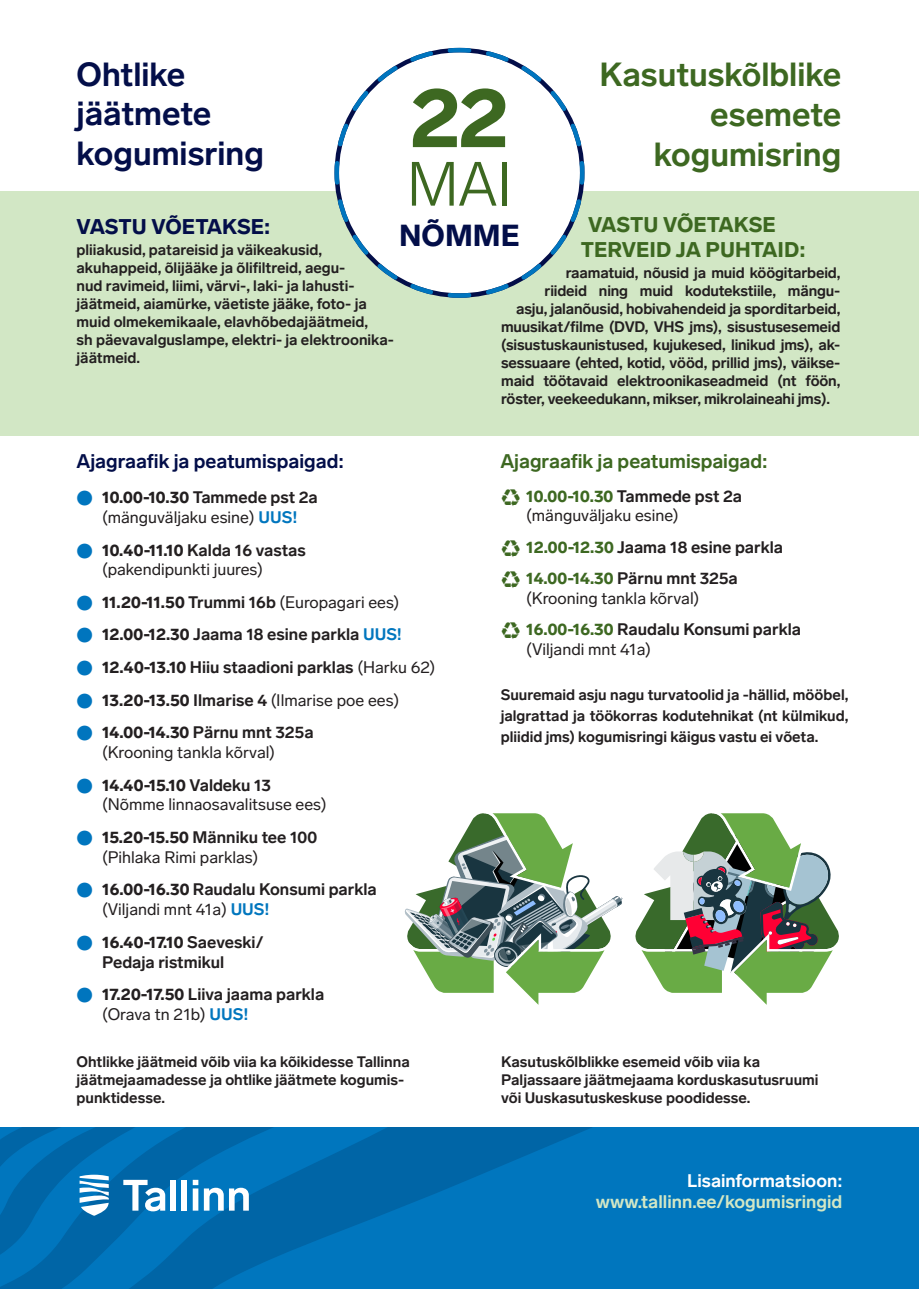
<style>
.page{position:relative;width:919px;height:1289px;background:#fff}
.page>*{position:absolute;margin:0;border:0;box-sizing:border-box;transform-origin:0 0}
.t1{font:900 84px "Lab Grotesque";color:#3d6821}
.t2{font:300 61.5px "Lab Grotesque";color:#3d6821}
.t3{font:700 33px "Lab Grotesque";color:#3d6821}
.t4{font:700 33px "Lab Grotesque";color:#030e49}
.t5{font:900 30px "Lab Grotesque";color:#030e49}
.t6{font:900 21px/25.2px "Lab Grotesque";color:#3d6821}
.t7{font:900 21px "Lab Grotesque";color:#030e49}
.t8{font:700 19.5px "Lab Grotesque";color:#030e49}
.t9{font:700 19.5px "Lab Grotesque";color:#3d6821}
.t10{font:700 18px "Lab Grotesque";color:#d2e7c5}
.t11{font:700 18px "Lab Grotesque";color:#fff}
.t12{font:16.5px/19.8px "Lab Grotesque";color:#231f20}
.t13{font:700 16.5px/19.8px "Lab Grotesque";color:#231f20}
.t14{font:700 15px/18px "Lab Grotesque";color:#231f20}
.s1{font-family:"Core Sans N";font-weight:900;color:#0075be}
.s2{font-weight:900}
.s3{font-weight:700}
.s4{font-weight:700;color:#0076be}
.s5{color:#0076be}
.s6{font-weight:400}
.s7{font-family:"PF Square Sans Pro";font-weight:700;font-size:22.5px;color:#3d6821}
.s8{font-weight:900;color:#3d6821}
.s9{font-family:"PF Square Sans Pro";font-size:22.5px;color:#3d6821}
</style>
<div class="page">
<div style="left:0;top:191px;width:918px;height:245px;background:#d2e7c5"></div>
<svg style="left:334px;top:47px;width:251px;height:251px"></svg>
<div style="left:0;top:1127px;width:918px;height:161px;background:#0076be"></div>
<svg style="left:434px;top:1127px;width:158px;height:67px;fill:#0065a6"></svg>
<svg style="left:0;top:1127px;width:434px;height:161px"></svg>
<svg style="left:0;top:1127px;width:301px;height:146px"></svg>
<svg style="left:404px;top:813px;width:218px;height:192px"></svg>
<svg style="left:635px;top:813px;width:204px;height:192px"></svg>
<p class="t4" style="left:77px;top:54px;width:110px">Ohtlike</p>
<p class="t4" style="left:77px;top:94px;width:136px">jäätmete</p>
<p class="t4" style="left:77px;top:134px;width:189px">kogumisring</p>
<p class="t7" style="left:77px;top:214px;width:195px">VASTU VÕETAKSE:</p>
<p class="t14" style="left:77px;top:241px;width:319px">pliiakusid, patareisid ja väikeakusid, akuhappeid, õlijääke ja õlifiltreid, aegu-<br>nud ravimeid, liimi, värvi-, laki- ja lahusti&shy;jäätmeid, aiamürke, väetiste jääke, foto- ja muid olmekemikaale, elavhõbedajäätmeid,<br>sh päevavalguslampe, elektri- ja elektroonika&shy;jäätmeid.</p>
<p class="t3" style="left:599px;top:55px;width:243px">Kasutuskõlblike</p>
<p class="t3" style="left:710px;top:95px;width:132px">esemete</p>
<p class="t1" style="left:410px;top:68px;width:101px">22</p>
<p class="t3" style="left:653px;top:134px;width:189px">kogumisring</p>
<p class="t2" style="left:406px;top:148px;width:107px">MAI</p>
<p class="t5" style="left:399px;top:218px;width:122px">NÕMME</p>
<p class="t6" style="left:580px;top:212px;width:226px;text-indent:8px">VASTU VÕETAKSE<br>TERVEID JA PUHTAID:</p>
<p class="t14" style="left:565px;top:264px;width:276px">raamatuid, nõusid ja muid köögitarbeid,</p>
<p class="t14" style="left:544px;top:282px;width:297px">riideid ning muid kodutekstiile, mängu-</p>
<p class="t14" style="left:516px;top:300px;width:326px">asju, jalanõusid, hobivahendeid ja sporditarbeid,</p>
<p class="t14" style="left:501px;top:318px;width:340px">muusikat/filme (DVD, VHS jms), sisustusesemeid</p>
<p class="t14" style="left:501px;top:336px;width:341px">(sisustuskaunistused, kujukesed, linikud jms), ak-</p>
<p class="t14" style="left:501px;top:354px;width:341px">sessuaare (ehted, kotid, vööd, prillid jms), väikse-</p>
<p class="t14" style="left:501px;top:372px;width:341px">maid töötavaid elektroonikaseadmeid (nt föön,</p>
<p class="t14" style="left:501px;top:390px;width:330px">röster, veekeedukann, mikser, mikrolaineahi jms).</p>
<p class="t8" style="left:77px;top:450px;width:269px">Ajagraafik ja peatumispaigad:</p>
<p class="t12" style="left:77px;top:487px;width:243px;text-align:center"><span class="s1">●</span> <span class="s2">10.00-10.30</span> <span class="s3">Tammede pst 2a </span>(mänguväljaku esine) <span class="s4">UUS!</span></p>
<p class="t12" style="left:102px;top:540px;width:205px;text-indent:-26px"><span class="s1">●</span> <span class="s2">10.40-11.10</span> <span class="s3">Kalda 16 vastas </span>(pakendipunkti juures)</p>
<p class="t12" style="left:77px;top:592px;width:324px"><span class="s1">●</span> <span class="s2">11.20-11.50</span> <span class="s3">Trummi 16b</span> (Europagari ees)</p>
<p class="t13" style="left:77px;top:625px;width:327px"><span class="s1">●</span> <span class="s2">12.00-12.30</span> Jaama 18 esine parkla <span class="s5">UUS!</span></p>
<p class="t13" style="left:77px;top:657px;width:360px"><span class="s1">●</span> <span class="s2">12.40-13.10</span> Hiiu staadioni parklas <span class="s6">(Harku 62)</span></p>
<p class="t12" style="left:77px;top:690px;width:324px"><span class="s1">●</span> <span class="s2">13.20-13.50</span> <span class="s3">Ilmarise 4</span> (Ilmarise poe ees)</p>
<p class="t12" style="left:102px;top:722px;width:213px;text-indent:-26px"><span class="s1">●</span> <span class="s2">14.00-14.30</span> <span class="s3">Pärnu mnt 325a </span>(Krooning tankla kõrval)</p>
<p class="t12" style="left:102px;top:775px;width:226px;text-indent:-26px"><span class="s1">●</span> <span class="s2">14.40-15.10</span> <span class="s3">Valdeku 13 </span>(Nõmme linnaosavalitsuse ees)</p>
<p class="t12" style="left:102px;top:827px;width:217px;text-indent:-26px"><span class="s1">●</span> <span class="s2">15.20-15.50</span> <span class="s3">Männiku tee 100 </span>(Pihlaka Rimi parklas)</p>
<p class="t13" style="left:102px;top:879px;width:276px;text-indent:-26px"><span class="s1">●</span> <span class="s2">16.00-16.30</span> Raudalu Konsumi parkla <span class="s6">(Viljandi mnt 41a)</span> <span class="s5">UUS!</span></p>
<p class="t13" style="left:102px;top:932px;width:163px;text-indent:-26px"><span class="s1">●</span> <span class="s2">16.40-17.10</span> Saeveski/<br>Pedaja ristmikul</p>
<p class="t13" style="left:102px;top:984px;width:224px;text-indent:-26px"><span class="s1">●</span> <span class="s2">17.20-17.50</span> Liiva jaama parkla <span class="s6">(Orava tn 21b)</span> <span class="s5">UUS!</span></p>
<p class="t14" style="left:77px;top:1052px;width:335px">Ohtlikke jäätmeid võib viia ka kõikidesse Tallinna jäätmejaamadesse ja ohtlike jäätmete kogumis&shy;punktidesse.</p>
<p class="t9" style="left:500px;top:450px;width:269px">Ajagraafik ja peatumispaigad:</p>
<p class="t12" style="left:526px;top:486px;width:217px;text-indent:-26px"><span class="s7">♻</span> <span class="s8">10.00-10.30</span> <span class="s3">Tammede pst 2a </span>(mänguväljaku esine)</p>
<p class="t13" style="left:500px;top:537px;width:284px"><span class="s9">♻</span> <span class="s8">12.00-12.30</span> Jaama 18 esine parkla</p>
<p class="t12" style="left:526px;top:568px;width:213px;text-indent:-26px"><span class="s7">♻</span> <span class="s8">14.00-14.30</span> <span class="s3">Pärnu mnt 325a </span>(Krooning tankla kõrval)</p>
<p class="t13" style="left:526px;top:619px;width:276px;text-indent:-26px"><span class="s9">♻</span> <span class="s8">16.00-16.30</span> Raudalu Konsumi parkla <span class="s6">(Viljandi mnt 41a)</span></p>
<p class="t14" style="left:500px;top:684px;width:349px;line-height:21px;text-align:justify">Suuremaid asju nagu turvatoolid ja -hällid, mööbel, jalgrattad ja töökorras kodutehnikat (nt külmikud, pliidid jms) kogumisringi käigus vastu ei võeta.</p>
<p class="t14" style="left:501px;top:1052px;width:260px">Kasutuskõlblikke esemeid võib viia ka</p>
<p class="t14" style="left:501px;top:1070px;width:319px">Paljassaare jäätmejaama korduskasutusruumi</p>
<p class="t14" style="left:501px;top:1088px;width:251px">või Uuskasutuskeskuse poodidesse.</p>
<p class="t11" style="left:687px;top:1169px;width:157px">Lisainformatsioon:</p>
<p class="t10" style="left:596px;top:1191px;width:248px">www.tallinn.ee/kogumisringid</p>
</div>
